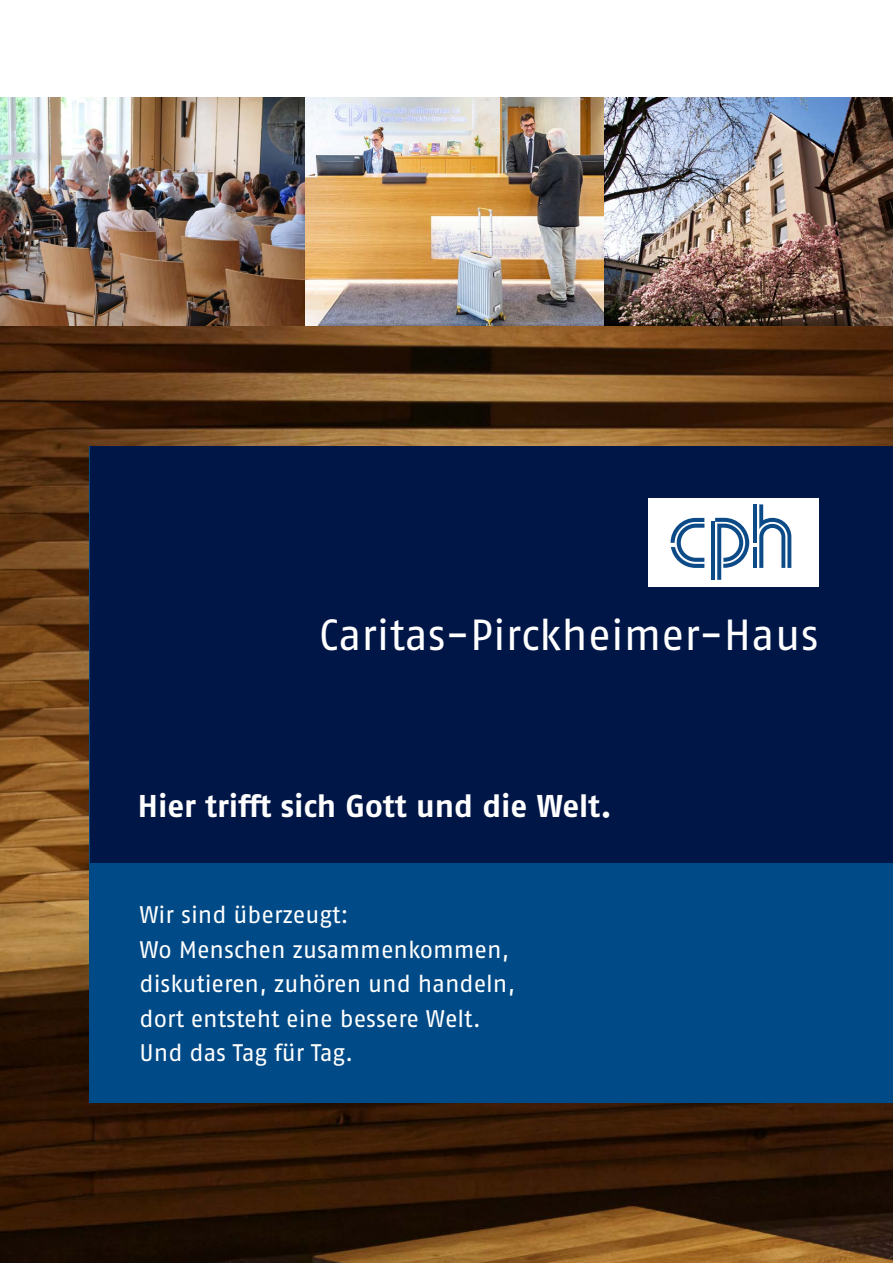
<style>
.page{position:relative;width:893px;height:1263px;background:#fff}
.page>*{position:absolute;margin:0;border:0;box-sizing:border-box;transform-origin:0 0}
.t1{font:43.5px "Fago No";color:#fff}
.t2{font:31.5px "Fago No Bold TF";letter-spacing:-.005em;color:#fff}
.t3{font:24px/34.5px "Fago No Tf";letter-spacing:-.005em;color:#fff}
</style>
<div class="page">
<img style="left:0;top:325px;width:893px;height:938px">
<img style="left:0;top:98px;width:893px;height:227px">
<div style="left:90px;top:446px;width:803px;height:657px;background:#004b87"></div>
<div style="left:90px;top:446px;width:803px;height:417px;background:#001647"></div>
<div style="left:648px;top:498px;width:171px;height:88px;background:#fff"></div>
<svg style="left:671px;top:518px;width:33px;height:50px"></svg>
<hr style="left:711px;top:522px;width:4px;height:58px;background:#0d4b88">
<hr style="left:753px;top:504px;width:4px;height:39px;background:#0d4b88">
<hr style="left:753px;top:547px;width:4px;height:21px;background:#0d4b88">
<svg style="left:715px;top:518px;width:34px;height:62px"></svg>
<svg style="left:759px;top:504px;width:32px;height:64px"></svg>
<h1 class="t1" style="left:319px;top:610px;width:501px">Caritas-Pirckheimer-Haus</h1>
<h2 class="t2" style="left:138px;top:788px;width:476px">Hier trifft sich Gott und die Welt.</h2>
<p class="t3" style="left:140px;top:897px;width:377px">Wir sind überzeugt:<br>Wo Menschen zusammenkommen, diskutieren, zuhören und handeln, dort entsteht eine bessere Welt.<br>Und das Tag für Tag.</p>
</div>
